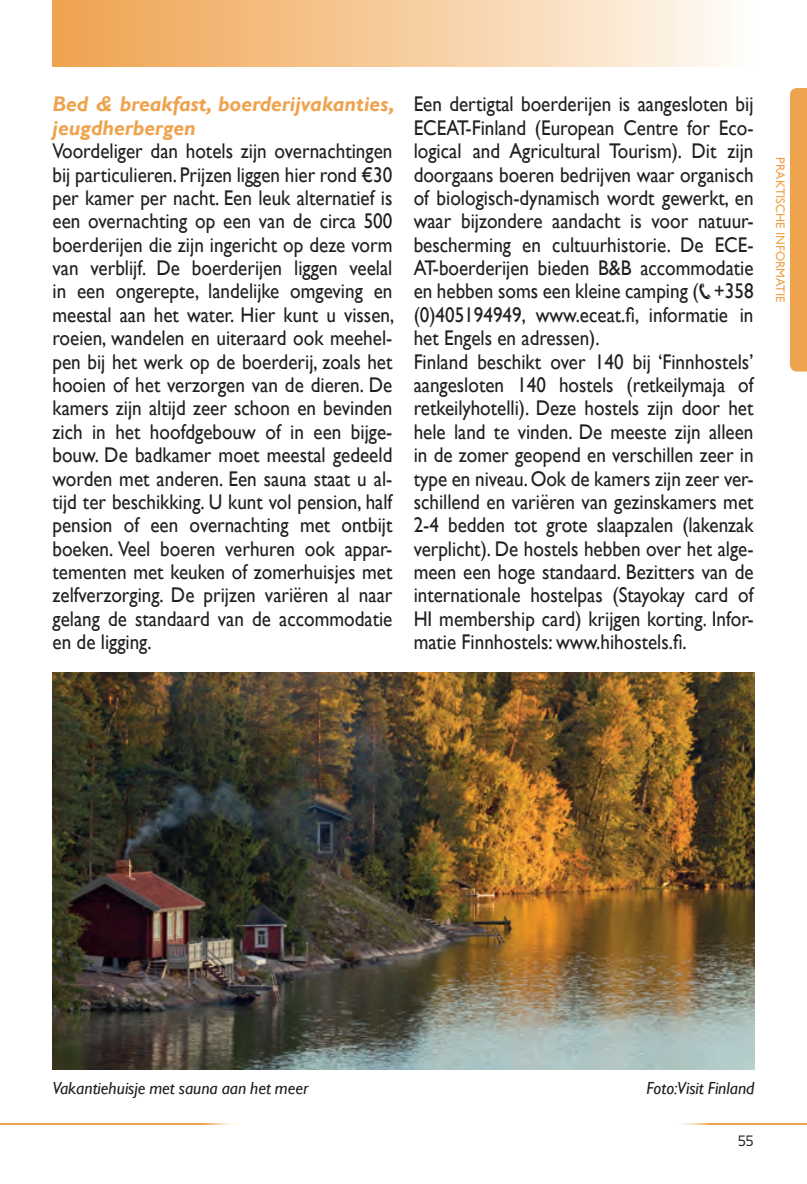
<style>
.page{position:relative;width:807px;height:1184px;background:#fff}
.page>*{position:absolute;margin:0;border:0;box-sizing:border-box;transform-origin:0 0}
.t1{font:21.25px/23.2px "Gill Sans";color:#231f20;text-align:justify;scale:.9 1}
.t2{font:italic 700 21.25px/23.5px "Gill Sans";color:#eea34f}
.t3{font:italic 17.5px "Gill Sans";color:#231f20}
.t4{font:15px "Sansation";color:#231f20;scale:.9 1}
.t5{font:12.5px "Gill Sans";color:#eea34f}
.s1{font-family:"Reis Pi";font-size:20px}
</style>
<div class="page">
<div style="left:790px;top:88px;width:17px;height:283px;background:#eea34f"></div>
<div style="left:52px;top:0;width:702px;height:67px;background:linear-gradient(to right,#efa14b,#fffbf5)"></div>
<img style="left:52px;top:672px;width:702px;height:397px">
<img style="left:0;top:1123px;width:234px;height:1px">
<img style="left:681px;top:1123px;width:126px;height:1px">
<p class="t2" style="left:52px;top:93px;width:343px">Bed &amp; breakfast, boerderijvakanties, jeugdherbergen</p>
<p class="t1" style="left:52px;top:140px;width:381px">Voordeliger dan hotels zijn overnachtingen bij particulieren. Prijzen liggen hier rond €30 per kamer per nacht. Een leuk alternatief is een overnachting op een van de circa 500 boerderijen die zijn ingericht op deze vorm van verblijf. De boerderijen liggen veelal in een ongerepte, landelijke omgeving en meestal aan het water. Hier kunt u vissen, roeien, wandelen en uiteraard ook meehel&shy;pen bij het werk op de boerderij, zoals het hooien of het verzorgen van de dieren. De kamers zijn altijd zeer schoon en bevinden zich in het hoofdgebouw of in een bijge&shy;bouw. De badkamer moet meestal gedeeld worden met anderen. Een sauna staat u al&shy;tijd ter beschikking. U kunt vol pension, half pension of een overnachting met ontbijt boeken. Veel boeren verhuren ook appar&shy;tementen met keuken of zomerhuisjes met zelfverzorging. De prijzen variëren al naar gelang de standaard van de accommodatie en de ligging.</p>
<p class="t1" style="left:413px;top:93px;width:379px;text-align:left">Een dertigtal boerderijen is aangesloten bij ECEAT-Finland (European Centre for Eco&shy;logical and Agricultural Tourism). Dit zijn doorgaans boeren bedrijven waar organisch of biologisch-dynamisch wordt gewerkt, en waar bijzondere aandacht is voor natuur&shy;bescherming en cultuurhistorie. De ECE-AT-boerderijen bieden B&amp;B accommodatie en hebben soms een kleine camping (<span class="s1">9</span>+358 (0)405194949, www.eceat.fi, informatie in het Engels en adressen).<br>Finland beschikt over 140 bij ‘Finnhostels’ aangesloten 140 hostels (retkeilymaja of retkeilyhotelli). Deze hostels zijn door het hele land te vinden. De meeste zijn alleen in de zomer geopend en verschillen zeer in type en niveau. Ook de kamers zijn zeer ver&shy;schillend en variëren van gezinskamers met 2-4 bedden tot grote slaapzalen (lakenzak verplicht). De hostels hebben over het alge&shy;meen een hoge standaard. Bezitters van de internationale hostelpas (Stayokay card of HI membership card) krijgen korting. Infor&shy;matie Finnhostels: www.hihostels.fi.</p>
<p class="t5" style="left:787px;top:157px;width:146px;rotate:90deg">PRAKTISCHE INFORMATIE</p>
<p class="t3" style="left:52px;top:1077px;width:258px">Vakantiehuisje met sauna aan het meer</p>
<p class="t3" style="left:646px;top:1077px;width:109px">Foto:Visit Finland</p>
<p class="t4" style="left:738px;top:1132px;width:19px">55</p>
</div>
